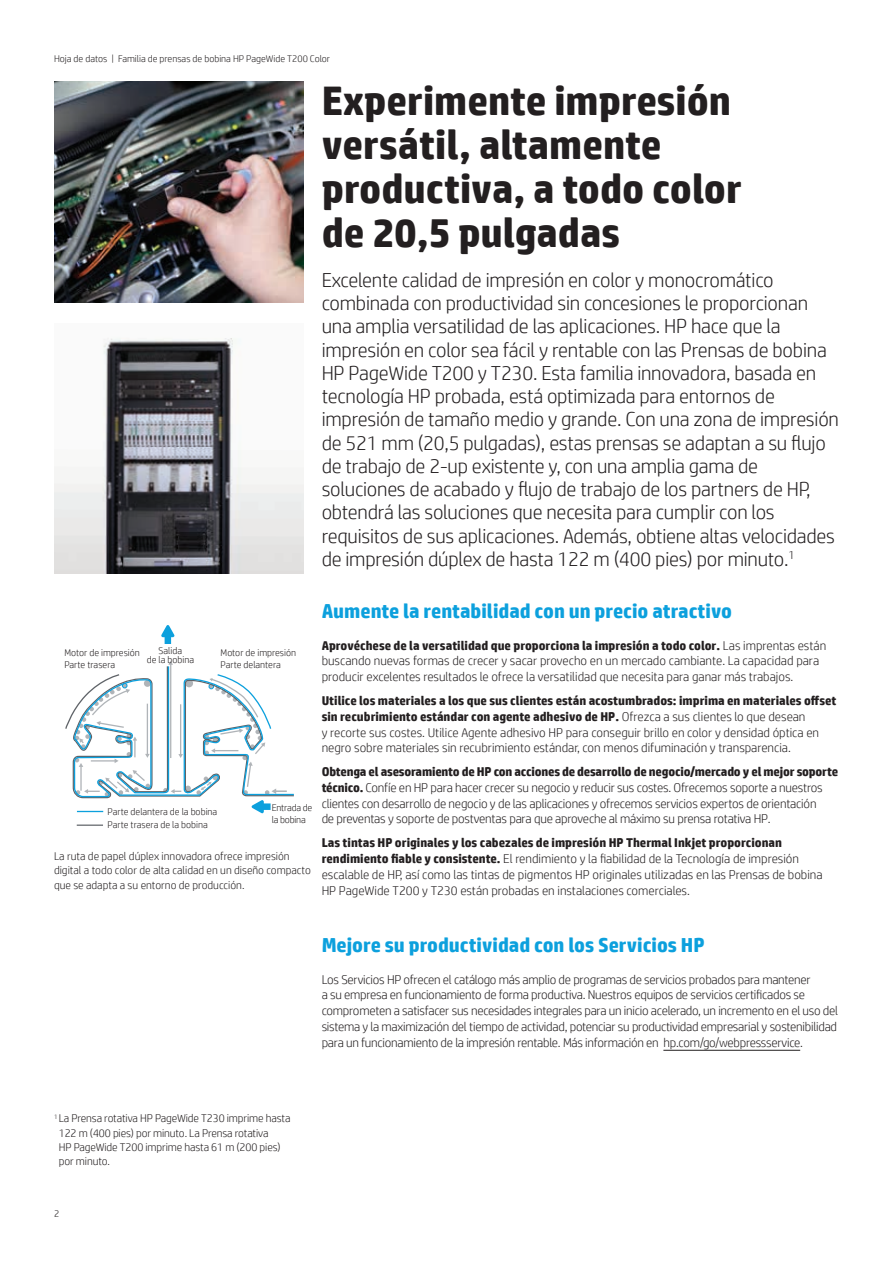
<style>
.page{position:relative;width:893px;height:1263px;background:#fff}
.page>*{position:absolute;margin:0;border:0;box-sizing:border-box;transform-origin:0 0}
.Headline_28_30{font:700 41.25px/44.2px "HP Simplified";color:#231f20}
.Intro_14_16{font:300 20.25px/23.2px "HP Simplified";letter-spacing:-.01em;color:#231f20}
.Subhead_14_16_bold_b{font:700 20.25px "HP Simplified";color:#0ca0dd}
.Body{font:300 12.75px/15.8px "HP Simplified";letter-spacing:-.02em;color:#231f20}
.Body-2{font:300 12.75px/15.8px "HP Simplified";color:#231f20}
.Body_last{font:300 12.75px/15.8px "HP Simplified";color:#231f20}
.Footnotes{font:300 11.25px/14.2px "HP Simplified";letter-spacing:-.01em;color:#231f20}
.Sidebar_body{font:300 11.25px/14.2px "HP Simplified";color:#231f20}
.Sidebar_body-2{font:300 9.75px/11.2px "HP Simplified";color:#231f20}
.Title_descriptor{font:300 9.75px "HP Simplified";color:#231f20}
.Sidebar_body-3{font:300 9.75px/12px "HP Simplified";letter-spacing:-.02em;color:#231f20}
.Page_number_left{font:300 9.75px "HP Simplified";color:#231f20}
.s1{font-weight:700}
</style>
<div class="page">
<svg style="left:161px;top:625px;width:13px;height:19px"></svg>
<svg style="left:65px;top:661px;width:229px;height:165px"></svg>
<hr style="left:77px;top:824px;width:26px;height:2px;background:#5f6368">
<img style="left:54px;top:81px;width:250px;height:221px">
<img style="left:54px;top:338px;width:250px;height:235px">
<hr style="left:663px;top:1050px;width:137px;height:1px;background:#231f20">
<p class="Title_descriptor" style="left:54px;top:52px;width:278px">Hoja de datos | Familia de prensas de bobina HP PageWide T200 Color</p>
<p class="Headline_28_30" style="left:322px;top:78px;width:422px">Experimente impresión versátil, altamente productiva, a todo color de 20,5 pulgadas</p>
<p class="Intro_14_16" style="left:322px;top:268px;width:519px">Excelente calidad de impresión en color y monocromático combinada con productividad sin concesiones le proporcionan una amplia versatilidad de las aplicaciones. HP hace que la impresión en color sea fácil y rentable con las Prensas de bobina HP PageWide T200 y T230. Esta familia innovadora, basada en tecnología HP probada, está optimizada para entornos de impresión de tamaño medio y grande. Con una zona de impresión de 521 mm (20,5 pulgadas), estas prensas se adaptan a su flujo de trabajo de 2-up existente y, con una amplia gama de soluciones de acabado y flujo de trabajo de los partners de HP, obtendrá las soluciones que necesita para cumplir con los requisitos de sus aplicaciones. Además, obtiene altas velocidades de impresión dúplex de hasta 122 m (400 pies) por minuto.<sup>1</sup></p>
<p class="Subhead_14_16_bold_b" style="left:322px;top:597px;width:412px">Aumente la rentabilidad con un precio atractivo</p>
<p class="Body-2" style="left:322px;top:637px;width:506px"><span class="s1">Aprovéchese de la versatilidad que proporciona la impresión a todo color.</span> Las imprentas están buscando nuevas formas de crecer y sacar provecho en un mercado cambiante. La capacidad para producir excelentes resultados le ofrece la versatilidad que necesita para ganar más trabajos.</p>
<p class="Body-2" style="left:322px;top:692px;width:516px"><span class="s1">Utilice los materiales a los que sus clientes están acostumbrados: imprima en materiales offset sin recubrimiento estándar con agente adhesivo de HP.</span> Ofrezca a sus clientes lo que desean<br>y recorte sus costes. Utilice Agente adhesivo HP para conseguir brillo en color y densidad óptica en negro sobre materiales sin recubrimiento estándar, con menos difuminación y transparencia.</p>
<p class="Body" style="left:322px;top:763px;width:518px"><span class="s1">Obtenga el asesoramiento de HP con acciones de desarrollo de negocio/mercado y el mejor soporte técnico.</span> Confíe en HP para hacer crecer su negocio y reducir sus costes. Ofrecemos soporte a nuestros clientes con desarrollo de negocio y de las aplicaciones y ofrecemos servicios expertos de orientación<br>de preventas y soporte de postventas para que aproveche al máximo su prensa rotativa HP.</p>
<p class="Body_last" style="left:322px;top:835px;width:502px"><span class="s1">Las tintas HP originales y los cabezales de impresión HP Thermal Inkjet proporcionan rendimiento fiable y consistente.</span> El rendimiento y la fiabilidad de la Tecnología de impresión escalable de HP, así como las tintas de pigmentos HP originales utilizadas en las Prensas de bobina HP PageWide T200 y T230 están probadas en instalaciones comerciales.</p>
<p class="Subhead_14_16_bold_b" style="left:322px;top:931px;width:385px">Mejore su productividad con los Servicios HP</p>
<p class="Body" style="left:322px;top:971px;width:518px">Los Servicios HP ofrecen el catálogo más amplio de programas de servicios probados para mantener<br>a su empresa en funcionamiento de forma productiva. Nuestros equipos de servicios certificados se comprometen a satisfacer sus necesidades integrales para un inicio acelerado, un incremento en el uso del sistema y la maximización del tiempo de actividad, potenciar su productividad empresarial y sostenibilidad para un funcionamiento de la impresión rentable. Más información en hp.com/go/webpressservice.</p>
<p class="Sidebar_body-2" style="left:147px;top:645px;width:49px;line-height:9px;text-align:center">Salida<br>de la bobina</p>
<p class="Sidebar_body-2" style="left:64px;top:647px;width:77px">Motor de impresión<br>Parte trasera</p>
<p class="Sidebar_body-2" style="left:221px;top:647px;width:77px">Motor de impresión<br>Parte delantera</p>
<p class="Sidebar_body-3" style="left:272px;top:801px;width:42px">Entrada de la bobina</p>
<p class="Sidebar_body-2" style="left:108px;top:805px;width:111px;line-height:12.8px">Parte delantera de la bobina<br>Parte trasera de la bobina</p>
<p class="Sidebar_body" style="left:54px;top:849px;width:258px">La ruta de papel dúplex innovadora ofrece impresión digital a todo color de alta calidad en un diseño compacto que se adapta a su entorno de producción.</p>
<p class="Footnotes" style="left:59px;top:1111px;width:233px;text-indent:-5px"><sup>1</sup> La Prensa rotativa HP PageWide T230 imprime hasta 122 m (400 pies) por minuto. La Prensa rotativa<br>HP PageWide T200 imprime hasta 61 m (200 pies) por minuto.</p>
<p class="Page_number_left" style="left:54px;top:1207px;width:7px">2</p>
</div>
